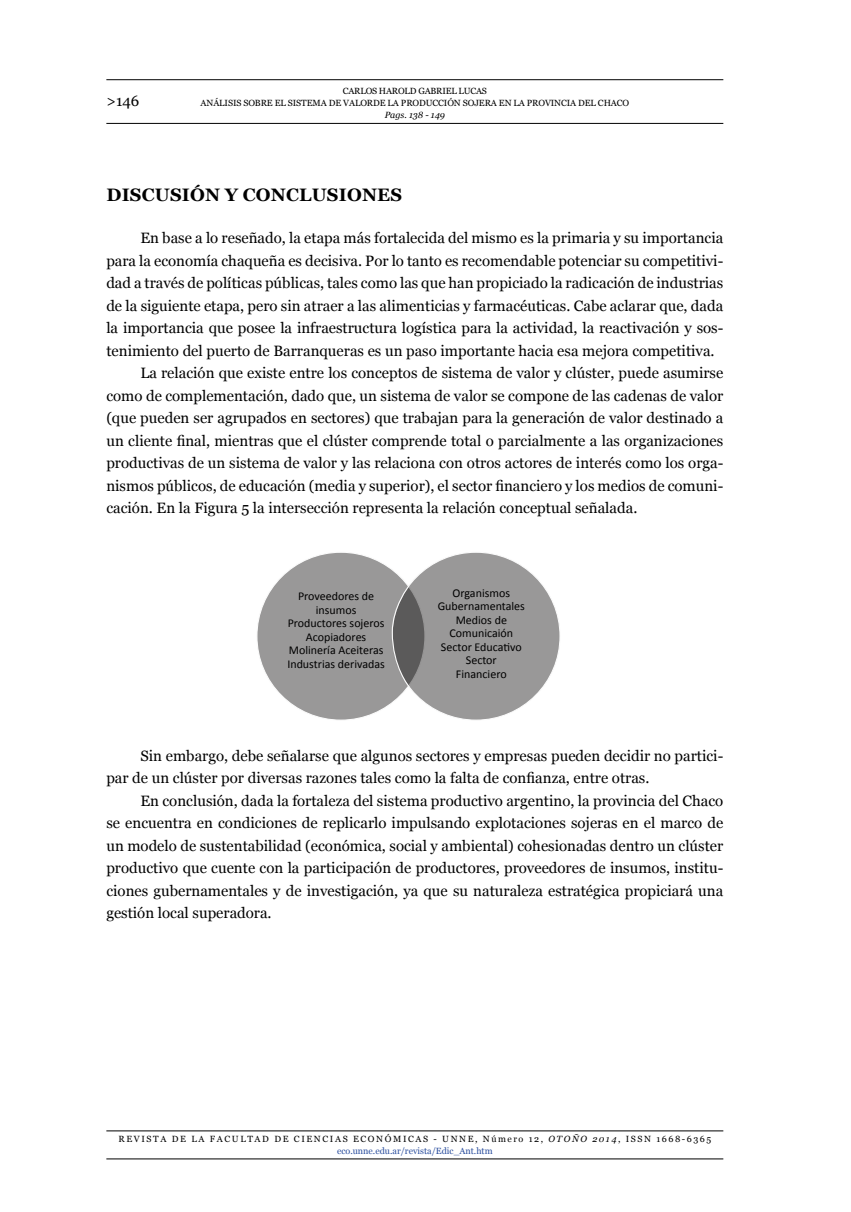
<style>
.page{position:relative;width:851px;height:1212px;background:#fff}
.page>*{position:absolute;margin:0;border:0;box-sizing:border-box;transform-origin:0 0}
.t1{font:700 18px "Georgia";letter-spacing:.01em;color:#000}
.t2{font:15px/22.5px "Georgia";color:#000}
.t3{font:12px/13.5px "Calibri";color:#000;text-align:center}
.t4{font:9px/12px "Georgia";letter-spacing:.18em;color:#000;text-align:center}
.t5{font:9px/12px "Georgia";letter-spacing:-.01em;color:#000;text-align:center}
.t6{font:italic 9px "Georgia";color:#000}
.s1{font-style:italic}
.s2{color:#294d9d}
</style>
<div class="page">
<hr style="left:106px;top:123px;width:617px;height:1px;background:#000">
<hr style="left:106px;top:79px;width:617px;height:1px;background:#000">
<hr style="left:106px;top:1158px;width:617px;height:1px;background:#000">
<hr style="left:106px;top:1130px;width:617px;height:1px;background:#000">
<div style="left:257px;top:552px;width:168px;height:168px;background:#999898;border-radius:50%"></div>
<div style="left:392px;top:552px;width:168px;height:168px;background:#999898;border-radius:50%"></div>
<svg style="left:391px;top:585px;width:19px;height:103px"></svg>
<p class="t2" style="left:106px;top:90px;width:35px">&gt;146</p>
<p class="t5" style="left:200px;top:85px;width:430px">CARLOS HAROLD GABRIEL LUCAS<br>ANÁLISIS SOBRE EL SISTEMA DE VALORDE LA PRODUCCIÓN SOJERA EN LA PROVINCIA DEL CHACO</p>
<p class="t6" style="left:384px;top:109px;width:62px">Pags. 138 - 149</p>
<p class="t1" style="left:106px;top:183px;width:297px">DISCUSIÓN Y CONCLUSIONES</p>
<p class="t2" style="left:140px;top:227px;width:584px">En base a lo reseñado, la etapa más fortalecida del mismo es la primaria y su importancia</p>
<p class="t2" style="left:106px;top:250px;width:618px">para la economía chaqueña es decisiva. Por lo tanto es recomendable potenciar su competitivi-</p>
<p class="t2" style="left:106px;top:272px;width:618px">dad a través de políticas públicas, tales como las que han propiciado la radicación de industrias</p>
<p class="t2" style="left:106px;top:295px;width:618px">de la siguiente etapa, pero sin atraer a las alimenticias y farmacéuticas. Cabe aclarar que, dada</p>
<p class="t2" style="left:106px;top:317px;width:618px">la importancia que posee la infraestructura logística para la actividad, la reactivación y sos-</p>
<p class="t2" style="left:106px;top:340px;width:609px">tenimiento del puerto de Barranqueras es un paso importante hacia esa mejora competitiva.</p>
<p class="t2" style="left:140px;top:362px;width:584px">La relación que existe entre los conceptos de sistema de valor y clúster, puede asumirse</p>
<p class="t2" style="left:106px;top:385px;width:618px">como de complementación, dado que, un sistema de valor se compone de las cadenas de valor</p>
<p class="t2" style="left:106px;top:407px;width:618px">(que pueden ser agrupados en sectores) que trabajan para la generación de valor destinado a</p>
<p class="t2" style="left:106px;top:430px;width:618px">un cliente final, mientras que el clúster comprende total o parcialmente a las organizaciones</p>
<p class="t2" style="left:106px;top:452px;width:618px">productivas de un sistema de valor y las relaciona con otros actores de interés como los orga-</p>
<p class="t2" style="left:106px;top:475px;width:618px">nismos públicos, de educación (media y superior), el sector financiero y los medios de comuni-</p>
<p class="t2" style="left:106px;top:497px;width:532px">cación. En la Figura 5 la intersección representa la relación conceptual señalada.</p>
<p class="t3" style="left:287px;top:589px;width:99px">Proveedores de insumos<br>Productores sojeros<br>Acopiadores<br>Molinería Aceiteras<br>Industrias derivadas</p>
<p class="t3" style="left:437px;top:586px;width:89px">Organismos<br>Gubernamentales<br>Medios de<br>Comunicaión<br>Sector Educativo<br>Sector<br>Financiero</p>
<p class="t2" style="left:106px;top:745px;width:618px;text-indent:34px">Sin embargo, debe señalarse que algunos sectores y empresas pueden decidir no partici&shy;par de un clúster por diversas razones tales como la falta de confianza, entre otras.</p>
<p class="t2" style="left:106px;top:790px;width:618px;text-align:justify;text-indent:34px">En conclusión, dada la fortaleza del sistema productivo argentino, la provincia del Chaco se encuentra en condiciones de replicarlo impulsando explotaciones sojeras en el marco de un modelo de sustentabilidad (económica, social y ambiental) cohesionadas dentro un clúster productivo que cuente con la participación de productores, proveedores de insumos, institu&shy;ciones gubernamentales y de investigación, ya que su naturaleza estratégica propiciará una gestión local superadora.</p>
<p class="t4" style="left:118px;top:1133px;width:594px">REVISTA DE LA FACULTAD DE CIENCIAS ECONÓMICAS - UNNE, Número 12, <span class="s1">OTOÑO 2014</span>, ISSN 1668-6365 <span class="s2">eco.unne.edu.ar/revista/Edic_Ant.htm</span></p>
</div>
